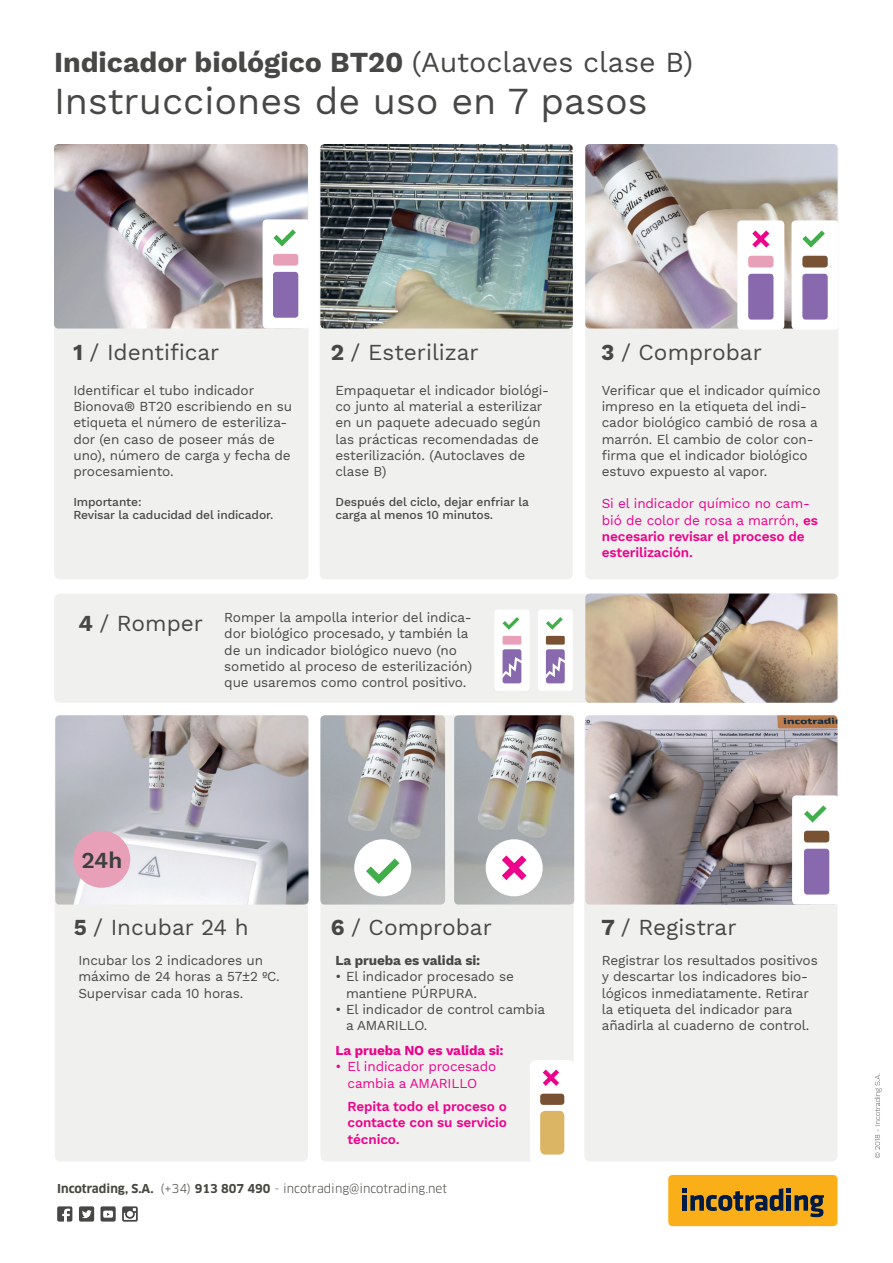
<style>
.page{position:relative;width:893px;height:1263px;background:#fff}
.page>*{position:absolute;margin:0;border:0;box-sizing:border-box;transform-origin:0 0}
.t1{font:37.5px "Work Sans";color:#474745}
.t2{font:700 28.5px "Work Sans";color:#474745}
.t3{font:22.5px "Work Sans";color:#474745}
.t4{font:600 22.5px "Work Sans";color:#3b3e3e}
.t5{font:13.5px/16.2px "Work Sans";letter-spacing:-.01em;color:#474745}
.t6{font:13.5px/16.2px "Work Sans";letter-spacing:-.01em;color:#ed028c;text-align:center}
.t7{font:600 13.5px/16.2px "Work Sans";letter-spacing:-.01em;color:#ed028c;text-align:justify}
.t8{font:700 13.5px "Work Sans";letter-spacing:-.01em;color:#ed028c}
.t9{font:700 13.5px "Work Sans";letter-spacing:-.01em;color:#474745}
.t10{font:500 12px/13.5px "Work Sans";letter-spacing:-.01em;color:#474745}
.t11{font:12px "Clan Pro";color:#474842}
.s1{font-weight:400}
.s2{font-weight:700}
.s3{font-weight:600}
</style>
<div class="page">
<div style="left:585px;top:144px;width:253px;height:435px;background:#f0f1ef;border-radius:6px"></div>
<div style="left:320px;top:715px;width:254px;height:446px;background:#f0f1ef;border-radius:6px"></div>
<div style="left:584px;top:715px;width:253px;height:446px;background:#f0f1ef;border-radius:6px"></div>
<div style="left:320px;top:144px;width:253px;height:435px;background:#f0f1ef;border-radius:6px"></div>
<div style="left:54px;top:144px;width:254px;height:435px;background:#f0f1ef;border-radius:6px"></div>
<div style="left:55px;top:715px;width:253px;height:446px;background:#f0f1ef;border-radius:6px"></div>
<div style="left:54px;top:593px;width:784px;height:110px;background:#f0f1ef;border-radius:6px"></div>
<svg style="left:874px;top:1074px;width:8px;height:84px"></svg>
<svg style="left:57px;top:1206px;width:15px;height:15px"></svg>
<svg style="left:79px;top:1206px;width:15px;height:15px"></svg>
<svg style="left:100px;top:1206px;width:16px;height:15px"></svg>
<svg style="left:122px;top:1206px;width:16px;height:16px"></svg>
<img style="left:54px;top:144px;width:254px;height:185px">
<img style="left:55px;top:715px;width:253px;height:189px">
<img style="left:585px;top:593px;width:252px;height:110px">
<img style="left:320px;top:144px;width:253px;height:185px">
<img style="left:320px;top:715px;width:125px;height:189px">
<img style="left:454px;top:715px;width:120px;height:189px">
<img style="left:585px;top:144px;width:252px;height:185px">
<img style="left:585px;top:715px;width:252px;height:189px">
<div style="left:263px;top:219px;width:47px;height:110px;background:#fff;border-radius:4px"></div>
<div style="left:538px;top:610px;width:35px;height:81px;background:#fff;border-radius:3px"></div>
<div style="left:494px;top:610px;width:35px;height:81px;background:#fff;border-radius:3px"></div>
<div style="left:792px;top:220px;width:46px;height:110px;background:#fff;border-radius:4px"></div>
<div style="left:792px;top:795px;width:47px;height:109px;background:#fff;border-radius:4px"></div>
<div style="left:737px;top:220px;width:47px;height:110px;background:#fff;border-radius:4px"></div>
<div style="left:273px;top:272px;width:25px;height:46px;background:#8969ae;border-radius:3px"></div>
<div style="left:273px;top:254px;width:25px;height:12px;background:#e89fb8;border-radius:3px"></div>
<div style="left:546px;top:649px;width:19px;height:34px;background:#8969ae;border-radius:2px"></div>
<div style="left:503px;top:649px;width:18px;height:34px;background:#8969ae;border-radius:2px"></div>
<div style="left:546px;top:636px;width:19px;height:9px;background:#795233;border-radius:2px"></div>
<div style="left:503px;top:636px;width:18px;height:9px;background:#e89fb8;border-radius:2px"></div>
<div style="left:802px;top:274px;width:26px;height:46px;background:#8969ae;border-radius:3px"></div>
<div style="left:804px;top:849px;width:25px;height:45px;background:#8969ae;border-radius:3px"></div>
<div style="left:802px;top:256px;width:26px;height:11px;background:#795233;border-radius:3px"></div>
<div style="left:804px;top:831px;width:25px;height:11px;background:#795233;border-radius:3px"></div>
<div style="left:748px;top:274px;width:25px;height:46px;background:#8969ae;border-radius:3px"></div>
<div style="left:748px;top:256px;width:25px;height:11px;background:#e89fb8;border-radius:3px"></div>
<svg style="left:752px;top:230px;width:17px;height:18px"></svg>
<svg style="left:273px;top:229px;width:23px;height:17px"></svg>
<svg style="left:546px;top:617px;width:17px;height:13px"></svg>
<svg style="left:503px;top:617px;width:16px;height:13px"></svg>
<svg style="left:802px;top:230px;width:23px;height:18px"></svg>
<svg style="left:804px;top:805px;width:22px;height:17px"></svg>
<div style="left:668px;top:1175px;width:169px;height:51px;background:#faaf18;border-radius:4px"></div>
<svg style="left:682px;top:1188px;width:142px;height:29px"></svg>
<div style="left:73px;top:831px;width:57px;height:57px;background:#e89fb8;border-radius:50%"></div>
<div style="left:354px;top:839px;width:57px;height:57px;background:#fff;border-radius:50%"></div>
<div style="left:486px;top:839px;width:57px;height:57px;background:#fff;border-radius:50%"></div>
<svg style="left:502px;top:655px;width:20px;height:27px"></svg>
<svg style="left:545px;top:655px;width:20px;height:27px"></svg>
<div style="left:530px;top:1060px;width:45px;height:104px;background:#fff;border-radius:6px"></div>
<div style="left:540px;top:1111px;width:24px;height:43px;background:#dbb464;border-radius:5px"></div>
<div style="left:540px;top:1094px;width:24px;height:11px;background:#795233;border-radius:3px"></div>
<svg style="left:543px;top:1069px;width:16px;height:17px"></svg>
<svg style="left:366px;top:858px;width:33px;height:26px"></svg>
<svg style="left:502px;top:855px;width:24px;height:25px"></svg>
<h2 class="t2" style="left:54px;top:46px;width:641px">Indicador biológico BT20 <span class="s1">(Autoclaves clase B)</span></h2>
<h1 class="t1" style="left:54px;top:79px;width:595px">Instrucciones de uso en 7 pasos</h1>
<h3 class="t3" style="left:73px;top:339px;width:148px"><span class="s2">1</span> / Identificar</h3>
<p class="t5" style="left:73px;top:383px;width:220px">Identificar el tubo indicador<br>Bionova® BT20 escribiendo en su etiqueta el número de esteriliza&shy;dor (en caso de poseer más de uno), número de carga y fecha de procesamiento.</p>
<p class="t10" style="left:73px;top:495px;width:201px">Importante:<br>Revisar la caducidad del indicador.</p>
<h3 class="t3" style="left:331px;top:339px;width:150px"><span class="s2">2</span> / Esterilizar</h3>
<p class="t5" style="left:335px;top:383px;width:215px">Empaquetar el indicador biológi&shy;co junto al material a esterilizar en un paquete adecuado según las prácticas recomendadas de esterilización. (Autoclaves de clase B)</p>
<p class="t10" style="left:335px;top:495px;width:195px">Después del ciclo, dejar enfriar la carga al menos 10 minutos.</p>
<h3 class="t3" style="left:78px;top:610px;width:126px"><span class="s2">4</span> / Romper</h3>
<p class="t5" style="left:224px;top:610px;width:249px">Romper la ampolla interior del indica&shy;dor biológico procesado, y también la de un indicador biológico nuevo (no sometido al proceso de esterilización) que usaremos como control positivo.</p>
<h3 class="t3" style="left:601px;top:339px;width:162px"><span class="s2">3</span> / Comprobar</h3>
<p class="t5" style="left:602px;top:383px;width:220px">Verificar que el indicador químico impreso en la etiqueta del indi&shy;cador biológico cambió de rosa a marrón. El cambio de color con&shy;firma que el indicador biológico estuvo expuesto al vapor.</p>
<p class="t6" style="left:602px;top:496px;width:218px;text-align:left">Si el indicador químico no cam&shy;bió de color de rosa a marrón, <span class="s3">es necesario revisar el proceso de esterilización.</span></p>
<h3 class="t4" style="left:81px;top:847px;width:43px">24h</h3>
<h3 class="t3" style="left:74px;top:914px;width:177px"><span class="s2">5</span> / Incubar 24 h</h3>
<h3 class="t3" style="left:331px;top:914px;width:163px"><span class="s2">6</span> / Comprobar</h3>
<h3 class="t3" style="left:601px;top:914px;width:137px"><span class="s2">7</span> / Registrar</h3>
<p class="t5" style="left:78px;top:953px;width:203px">Incubar los 2 indicadores un máximo de 24 horas a 57±2 ºC.<br>Supervisar cada 10 horas.</p>
<p class="t5" style="left:602px;top:953px;width:217px">Registrar los resultados positivos y descartar los indicadores bio&shy;lógicos inmediatamente. Retirar la etiqueta del indicador para añadirla al cuaderno de control.</p>
<p class="t9" style="left:335px;top:953px;width:146px">La prueba es valida si:</p>
<p class="t5" style="left:346px;top:969px;width:169px;text-indent:-11px">• El indicador procesado se mantiene PÚRPURA.</p>
<p class="t5" style="left:346px;top:1002px;width:201px;text-indent:-11px">• El indicador de control cambia a AMARILLO.</p>
<p class="t8" style="left:335px;top:1043px;width:170px">La prueba NO es valida si:</p>
<p class="t6" style="left:335px;top:1059px;width:162px">• El indicador procesado cambia a AMARILLO</p>
<p class="t7" style="left:347px;top:1099px;width:161px">Repita todo el proceso o contacte con su servicio técnico.</p>
<p class="t11" style="left:57px;top:1181px;width:391px"><span class="s2">Incotrading, S.A.</span> (+34) <span class="s2">913 807 490</span> - incotrading@incotrading.net</p>
</div>
